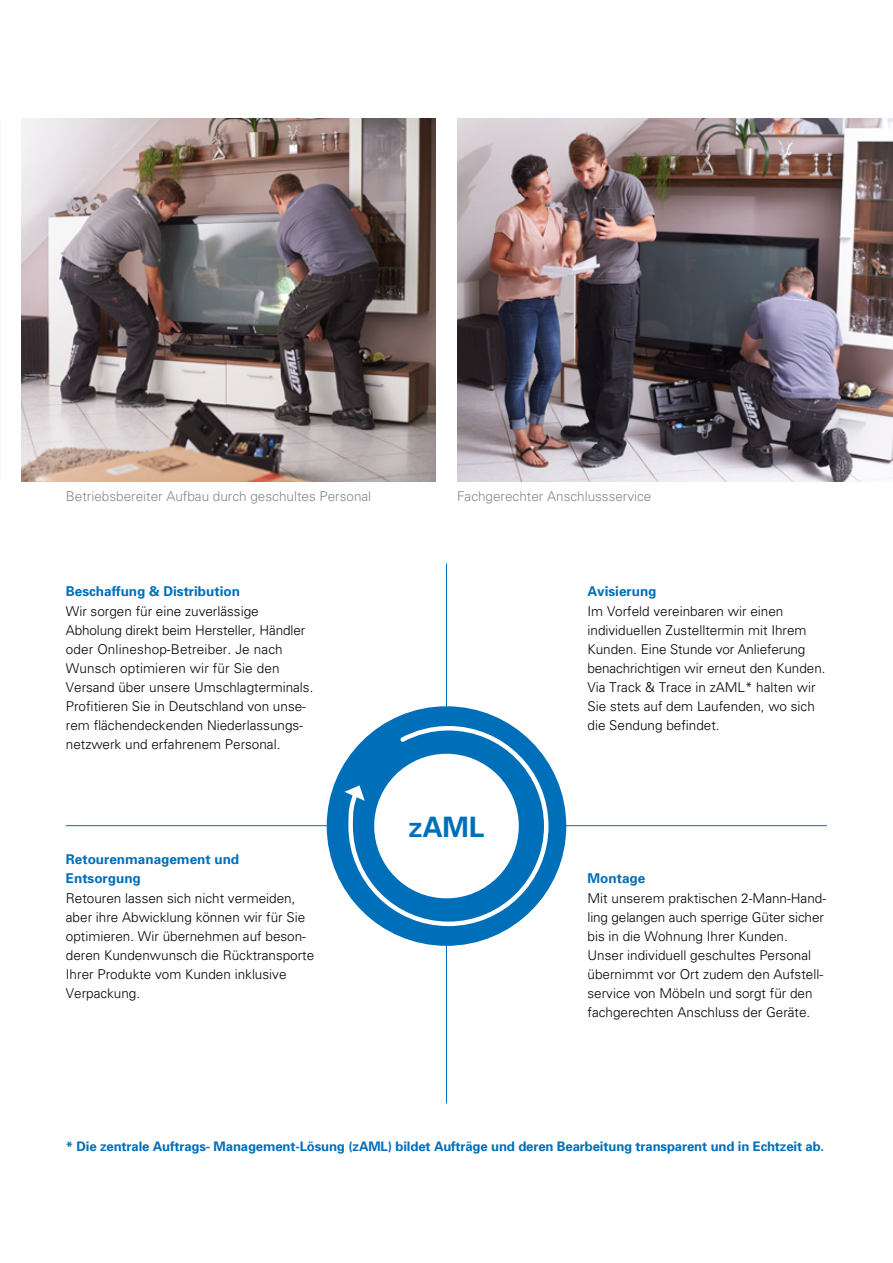
<style>
.page{position:relative;width:893px;height:1263px;background:#fff}
.page>*{position:absolute;margin:0;border:0;box-sizing:border-box;transform-origin:0 0}
.t1{font:700 28.2px "Univers";color:#006fb9}
.t2{font:300 13.5px/19.2px "Univers";color:#000}
.t3{font:300 13.5px "Univers";color:#878786}
.t4{font:700 13.5px/19.2px "Univers";color:#006fb9}
.t5{font:700 13.2px "Univers";letter-spacing:-.01em;color:#006fb9}
</style>
<div class="page">
<img style="left:457px;top:118px;width:436px;height:364px">
<img style="left:21px;top:118px;width:415px;height:364px">
<hr style="left:66px;top:825px;width:761px;height:1px;background:#006fb9">
<hr style="left:446px;top:563px;width:1px;height:540px;background:#006fb9">
<div style="left:327px;top:706px;width:239px;height:240px;background:#006fb9;border-radius:50%"></div>
<svg style="left:344px;top:724px;width:207px;height:204px"></svg>
<div style="left:374px;top:754px;width:145px;height:144px;background:#fff;border-radius:50%"></div>
<p class="t3" style="left:66px;top:488px;width:307px">Betriebsbereiter Aufbau durch geschultes Personal</p>
<p class="t3" style="left:457px;top:488px;width:196px">Fachgerechter Anschlussservice</p>
<p class="t4" style="left:66px;top:581px;width:176px">Beschaffung &amp; Distribution</p>
<p class="t2" style="left:66px;top:601px;width:249px">Wir sorgen für eine zuverlässige Abholung direkt beim Hersteller, Händler oder Onlineshop-Betreiber. Je nach Wunsch optimieren wir für Sie den Versand über unsere Umschlagterminals.<br>Profitieren Sie in Deutschland von unse&shy;rem flächendeckenden Niederlassungs&shy;netzwerk und erfahrenem Personal.</p>
<p class="t4" style="left:66px;top:849px;width:175px">Retourenmanagement und<br>Entsorgung</p>
<p class="t2" style="left:66px;top:888px;width:250px">Retouren lassen sich nicht vermeiden, aber ihre Abwicklung können wir für Sie optimieren. Wir übernehmen auf beson&shy;deren Kundenwunsch die Rücktransporte Ihrer Produkte vom Kunden inklusive Verpackung.</p>
<h1 class="t1" style="left:408px;top:809px;width:78px">zAML</h1>
<p class="t4" style="left:587px;top:581px;width:71px">Avisierung</p>
<p class="t2" style="left:587px;top:601px;width:240px">Im Vorfeld vereinbaren wir einen individuellen Zustelltermin mit Ihrem Kunden. Eine Stunde vor Anlieferung benachrichtigen wir erneut den Kunden.<br>Via Track &amp; Trace in zAML* halten wir Sie stets auf dem Laufenden, wo sich die Sendung befindet.</p>
<p class="t4" style="left:587px;top:868px;width:59px">Montage</p>
<p class="t2" style="left:587px;top:888px;width:240px">Mit unserem praktischen 2-Mann-Hand&shy;ling gelangen auch sperrige Güter sicher bis in die Wohnung Ihrer Kunden.<br>Unser individuell geschultes Personal übernimmt vor Ort zudem den Aufstell&shy;service von Möbeln und sorgt für den fachgerechten Anschluss der Geräte.</p>
<p class="t5" style="left:66px;top:1138px;width:760px">* Die zentrale Auftrags- Management-Lösung (zAML) bildet Aufträge und deren Bearbeitung transparent und in Echtzeit ab.</p>
</div>
